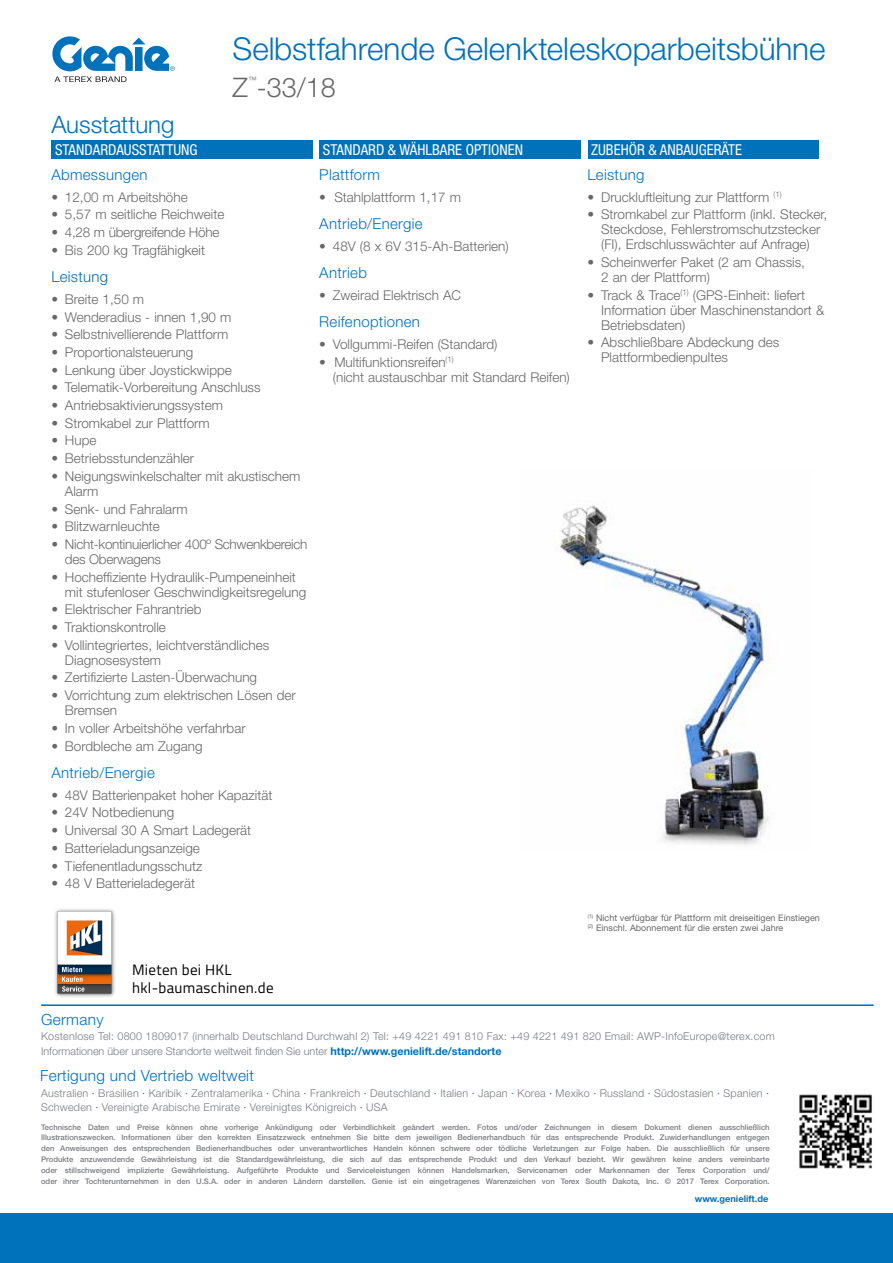
<style>
.page{position:relative;width:893px;height:1263px;background:#fff}
.page>*{position:absolute;margin:0;border:0;box-sizing:border-box;transform-origin:0 0}
.t1{font:300 31.5px "Helvetica Neue LT Std";letter-spacing:-.005em;color:#0071bb}
.t2{font:300 27px "Helvetica Neue LT Std";color:#696868}
.t3{font:300 24px "Helvetica Neue LT Std";letter-spacing:-.005em;color:#0071bb}
.t4{font:300 15.45px "Helvetica Neue LT Std";letter-spacing:.02em;color:#0071bb}
.t5{font:300 15px "Helvetica Neue LT Std";letter-spacing:.02em;color:#0071bb}
.t6{font:condensed 15px "Helvetica Neue LT Std";color:#fff}
.t7{font:15px/18px "Titillium Web";letter-spacing:.02em;color:#000}
.t8{font:300 13.5px/15px "Helvetica Neue LT Std";color:#696868}
.t9{font:300 13.5px/15px "Helvetica Neue LT Std";letter-spacing:-.02em;color:#696868}
.t10{font:300 10.8px/14px "Helvetica Neue LT Std";letter-spacing:.02em;color:#7a7c81}
.t11{font:300 10.8px "Helvetica Neue LT Std";color:#7a7c81}
.t12{font:700 9.3px "Helvetica Neue LT Std";color:#0071bb}
.t13{font:9px/10.5px "Helvetica Neue LT Std";color:#696868}
.t14{font:300 8.7px "Helvetica Neue LT Std";color:#696868}
.t15{font:500 7.65px/10.8px "Helvetica Neue LT Std";color:#7a7c81;text-align:justify}
.s1{font-weight:700;color:#0071bb}
.s2{color:#0071bb}
</style>
<div class="page">
<svg style="left:52px;top:36px;width:123px;height:46px"></svg>
<div style="left:588px;top:140px;width:231px;height:19px;background:#0071bb"></div>
<div style="left:319px;top:140px;width:262px;height:19px;background:#0071bb"></div>
<div style="left:51px;top:140px;width:262px;height:19px;background:#0071bb"></div>
<img style="left:554px;top:505px;width:216px;height:340px">
<div style="left:0;top:1213px;width:893px;height:50px;background:#0071bb"></div>
<img style="left:799px;top:1094px;width:73px;height:75px">
<hr style="left:41px;top:1004px;width:833px;height:2px;background:#0071bb">
<img style="left:55px;top:909px;width:60px;height:88px">
<h1 class="t1" style="left:233px;top:29px;width:594px">Selbstfahrende Gelenkteleskoparbeitsbühne</h1>
<h3 class="t3" style="left:51px;top:110px;width:124px">Ausstattung</h3>
<p class="t14" style="left:248px;top:74px;width:10px">™</p>
<h2 class="t2" style="left:233px;top:71px;width:105px">Z -33/18</h2>
<p class="t6" style="left:55px;top:141px;width:144px">STANDARDAUSSTATTUNG</p>
<p class="t6" style="left:323px;top:141px;width:202px">STANDARD &amp; WÄHLBARE OPTIONEN</p>
<p class="t5" style="left:51px;top:165px;width:98px">Abmessungen</p>
<p class="t8" style="left:51px;top:189px;width:138px">• 12,00 m Arbeitshöhe</p>
<p class="t8" style="left:51px;top:207px;width:174px">• 5,57 m seitliche Reichweite</p>
<p class="t9" style="left:51px;top:224px;width:169px">• 4,28 m übergreifende Höhe</p>
<p class="t8" style="left:51px;top:242px;width:155px">• Bis 200 kg Tragfähigkeit</p>
<p class="t5" style="left:51px;top:268px;width:58px">Leistung</p>
<p class="t8" style="left:51px;top:291px;width:94px">• Breite 1,50 m</p>
<p class="t8" style="left:51px;top:309px;width:182px">• Wenderadius - innen 1,90 m</p>
<p class="t8" style="left:51px;top:327px;width:178px">• Selbstnivellierende Plattform</p>
<p class="t8" style="left:51px;top:344px;width:143px">• Proportionalsteuerung</p>
<p class="t8" style="left:51px;top:362px;width:182px">• Lenkung über Joystickwippe</p>
<p class="t8" style="left:51px;top:380px;width:211px">• Telematik-Vorbereitung Anschluss</p>
<p class="t8" style="left:51px;top:397px;width:173px">• Antriebsaktivierungssystem</p>
<p class="t8" style="left:51px;top:415px;width:160px">• Stromkabel zur Plattform</p>
<p class="t8" style="left:51px;top:433px;width:47px">• Hupe</p>
<p class="t8" style="left:51px;top:450px;width:144px">• Betriebsstundenzähler</p>
<p class="t8" style="left:65px;top:468px;width:237px;text-indent:-14px">• Neigungswinkelschalter mit akustischem<br>Alarm</p>
<p class="t8" style="left:51px;top:501px;width:138px">• Senk- und Fahralarm</p>
<p class="t8" style="left:51px;top:519px;width:110px">• Blitzwarnleuchte</p>
<p class="t9" style="left:65px;top:536px;width:244px;text-indent:-14px">• Nicht-kontinuierlicher 400º Schwenkbereich des Oberwagens</p>
<p class="t8" style="left:65px;top:569px;width:243px;text-indent:-14px">• Hocheffiziente Hydraulik-Pumpeneinheit mit stufenloser Geschwindigkeitsregelung</p>
<p class="t8" style="left:51px;top:602px;width:152px">• Elektrischer Fahrantrieb</p>
<p class="t8" style="left:51px;top:619px;width:116px">• Traktionskontrolle</p>
<p class="t8" style="left:65px;top:637px;width:206px;text-indent:-14px">• Vollintegriertes, leichtverständliches<br>Diagnosesystem</p>
<p class="t8" style="left:51px;top:670px;width:207px">• Zertifizierte Lasten-Überwachung</p>
<p class="t8" style="left:65px;top:687px;width:232px;text-indent:-14px">• Vorrichtung zum elektrischen Lösen der<br>Bremsen</p>
<p class="t8" style="left:51px;top:720px;width:196px">• In voller Arbeitshöhe verfahrbar</p>
<p class="t8" style="left:51px;top:738px;width:153px">• Bordbleche am Zugang</p>
<p class="t5" style="left:51px;top:763px;width:105px">Antrieb/Energie</p>
<p class="t8" style="left:51px;top:787px;width:222px">• 48V Batterienpaket hoher Kapazität</p>
<p class="t8" style="left:51px;top:805px;width:124px">• 24V Notbedienung</p>
<p class="t8" style="left:51px;top:822px;width:201px">• Universal 30 A Smart Ladegerät</p>
<p class="t8" style="left:51px;top:840px;width:150px">• Batterieladungsanzeige</p>
<p class="t8" style="left:51px;top:858px;width:152px">• Tiefenentladungsschutz</p>
<p class="t8" style="left:51px;top:876px;width:145px">• 48 V Batterieladegerät</p>
<p class="t5" style="left:319px;top:165px;width:62px">Plattform</p>
<p class="t8" style="left:319px;top:189px;width:143px">• Stahlplattform 1,17 m</p>
<p class="t5" style="left:319px;top:214px;width:105px">Antrieb/Energie</p>
<p class="t8" style="left:319px;top:238px;width:191px">• 48V (8 x 6V 315-Ah-Batterien)</p>
<p class="t5" style="left:319px;top:264px;width:49px">Antrieb</p>
<p class="t8" style="left:319px;top:287px;width:143px">• Zweirad Elektrisch AC</p>
<p class="t5" style="left:319px;top:313px;width:102px">Reifenoptionen</p>
<p class="t8" style="left:319px;top:336px;width:180px">• Vollgummi-Reifen (Standard)</p>
<p class="t8" style="left:333px;top:354px;width:239px;text-indent:-14px">• Multifunktionsreifen<sup>(1)<br></sup>(nicht austauschbar mit Standard Reifen)</p>
<p class="t7" style="left:132px;top:960px;width:143px">Mieten bei HKL hkl-baumaschinen.de</p>
<p class="t6" style="left:591px;top:141px;width:152px">ZUBEHÖR &amp; ANBAUGERÄTE</p>
<p class="t5" style="left:588px;top:165px;width:58px">Leistung</p>
<p class="t8" style="left:588px;top:189px;width:196px">• Druckluftleitung zur Plattform <sup>(1)</sup></p>
<p class="t8" style="left:588px;top:207px;width:241px;text-align:center">• Stromkabel zur Plattform (inkl. Stecker,<br>Steckdose, Fehlerstromschutzstecker (FI), Erdschlusswächter auf Anfrage)</p>
<p class="t8" style="left:601px;top:254px;width:205px;text-indent:-14px">• Scheinwerfer Paket (2 am Chassis,<br>2 an der Plattform)</p>
<p class="t8" style="left:601px;top:287px;width:225px;text-indent:-13px">• Track &amp; Trace<sup>(1)</sup> (GPS-Einheit: liefert<br>Information über Maschinenstandort &amp;<br>Betriebsdaten)</p>
<p class="t8" style="left:601px;top:335px;width:180px;text-indent:-14px">• Abschließbare Abdeckung des<br>Plattformbedienpultes</p>
<p class="t13" style="left:588px;top:912px;width:234px"><sup>(1)</sup> Nicht verfügbar für Plattform mit dreiseitigen Einstiegen <sup>(2)</sup> Einschl. Abonnement für die ersten zwei Jahre</p>
<p class="t4" style="left:41px;top:1010px;width:64px">Germany</p>
<p class="t10" style="left:41px;top:1029px;width:735px">Kostenlose Tel: 0800 1809017 (innerhalb Deutschland Durchwahl 2) Tel: +49 4221 491 810 Fax: +49 4221 491 820 Email: AWP-InfoEurope@terex.com</p>
<p class="t11" style="left:41px;top:1045px;width:462px">Informationen über unsere Standorte weltweit finden Sie unter <span class="s1">http://www.genielift.de/standorte</span></p>
<p class="t4" style="left:40px;top:1066px;width:215px">Fertigung und Vertrieb weltweit</p>
<p class="t10" style="left:41px;top:1086px;width:730px">Australien <span class="s2">·</span> Brasilien <span class="s2">·</span> Karibik <span class="s2">·</span> Zentralamerika <span class="s2">·</span> China <span class="s2">·</span> Frankreich <span class="s2">·</span> Deutschland <span class="s2">·</span> Italien <span class="s2">·</span> Japan <span class="s2">·</span> Korea <span class="s2">·</span> Mexiko <span class="s2">·</span> Russland <span class="s2">·</span> Südostasien <span class="s2">·</span> Spanien <span class="s2">·<br></span>Schweden <span class="s2">·</span> Vereinigte Arabische Emirate <span class="s2">·</span> Vereinigtes Königreich <span class="s2">·</span> USA</p>
<p class="t15" style="left:41px;top:1121px;width:730px">Technische Daten und Preise können ohne vorherige Ankündigung oder Verbindlichkeit geändert werden. Fotos und/oder Zeichnungen in diesem Dokument dienen ausschließlich Illustrationszwecken. Informationen über den korrekten Einsatzzweck entnehmen Sie bitte dem jeweiligen Bedienerhandbuch für das entsprechende Produkt. Zuwiderhandlungen entgegen den Anweisungen des entsprechenden Bedienerhandbuches oder unverantwortliches Handeln können schwere oder tödliche Verletzungen zur Folge haben. Die ausschließlich für unsere Produkte anzuwendende Gewährleistung ist die Standardgewährleistung, die sich auf das entsprechende Produkt und den Verkauf bezieht. Wir gewähren keine anders vereinbarte oder stillschweigend implizierte Gewährleistung. Aufgeführte Produkte und Serviceleistungen können Handelsmarken, Servicenamen oder Markennamen der Terex Corporation und/ oder ihrer Tochterunternehmen in den U.S.A. oder in anderen Ländern darstellen. Genie ist ein eingetragenes Warenzeichen von Terex South Dakota, Inc. © 2017 Terex Corporation.</p>
<p class="t12" style="left:695px;top:1193px;width:75px">www.genielift.de</p>
</div>
